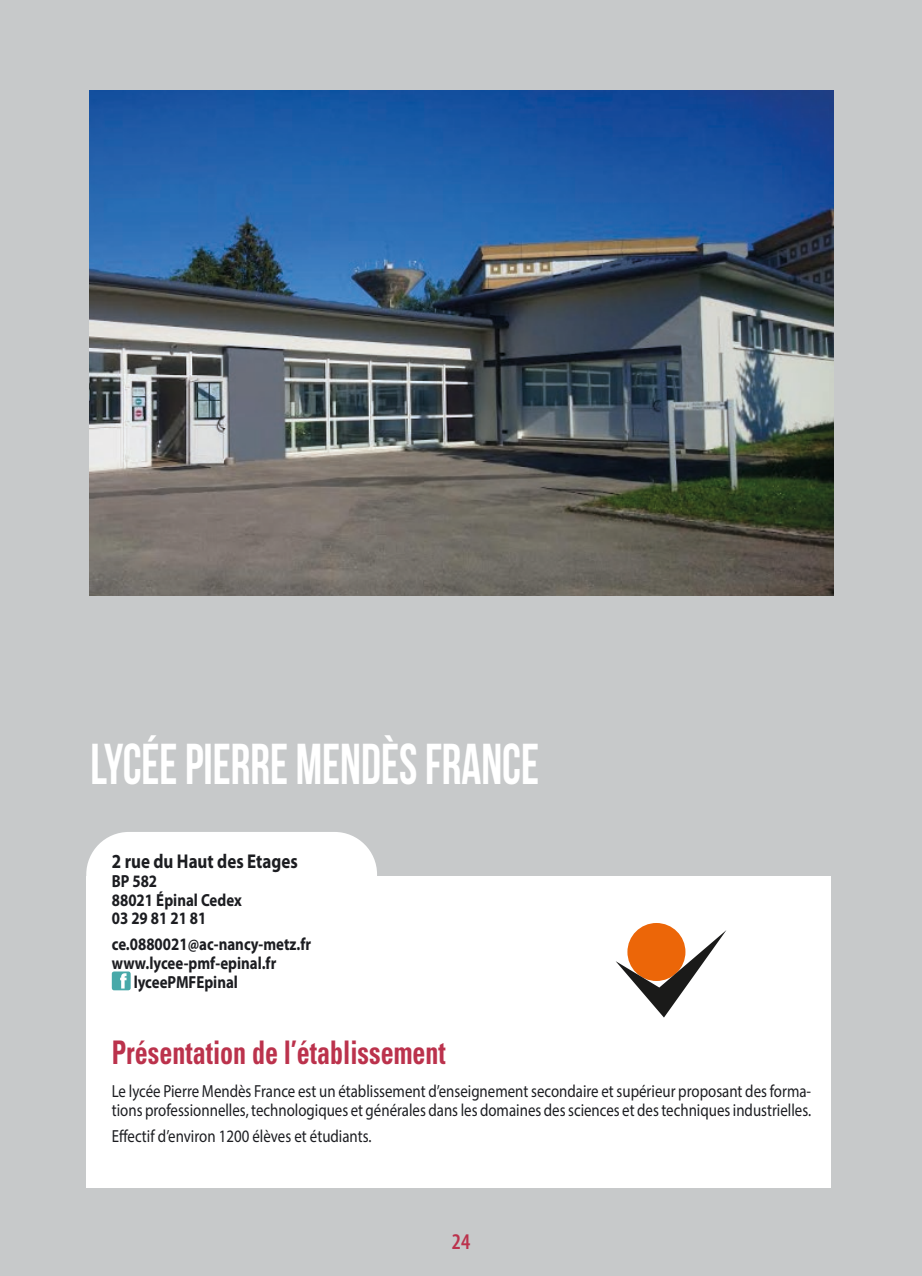
<style>
.page{position:relative;width:922px;height:1276px;background:#fff}
.page>*{position:absolute;margin:0;border:0;box-sizing:border-box;transform-origin:0 0}
.TITRE_grand{font:57.5px "Bebas Neue";color:#fff;scale:.85 1}
.INTER1{font:700 condensed 32.5px "Univers";color:#bb324c;scale:.8 1}
.t1{font:600 condensed 22.5px "Myriad Pro";color:#bb324c}
.TITRE_grand-2{font:700 20px "Myriad Pro";color:#1c1d21;scale:.85 1}
.t2{font:17.5px/18.8px "Myriad Pro";color:#1c1d21;scale:.85 1}
.normalsans{font:700 17.5px "Myriad Pro";color:#1c1d21;scale:.85 1}
</style>
<div class="page">
<div style="left:0;top:0;width:921px;height:1276px;background:#c7c9ca"></div>
<div style="left:86px;top:832px;width:291px;height:214px;background:#fff;border-radius:43px"></div>
<div style="left:86px;top:876px;width:744px;height:311px;background:#fff"></div>
<svg style="left:112px;top:971px;width:19px;height:19px"></svg>
<img style="left:89px;top:90px;width:744px;height:505px">
<div style="left:627px;top:923px;width:58px;height:58px;background:#ec6608;border-radius:50%"></div>
<svg style="left:616px;top:930px;width:110px;height:87px"></svg>
<p class="TITRE_grand" style="left:90px;top:732px;width:529px">LYCÉE PIERRE MENDÈS FRANCE</p>
<p class="TITRE_grand-2" style="left:112px;top:848px;width:220px">2 rue du Haut des Etages</p>
<p class="normalsans" style="left:112px;top:869px;width:55px">BP 582</p>
<p class="normalsans" style="left:112px;top:888px;width:154px">88021 Épinal Cedex</p>
<p class="normalsans" style="left:112px;top:907px;width:113px">03 29 81 21 81</p>
<p class="normalsans" style="left:112px;top:933px;width:236px">ce.0880021@ac-nancy-metz.fr</p>
<p class="normalsans" style="left:112px;top:951px;width:195px">www.lycee-pmf-epinal.fr</p>
<p class="normalsans" style="left:134px;top:970px;width:124px">lyceePMFEpinal</p>
<p class="INTER1" style="left:112px;top:1033px;width:419px">Présentation de l’établissement</p>
<p class="t2" style="left:112px;top:1081px;width:824px">Le lycée Pierre Mendès France est un établissement d’enseignement secondaire et supérieur proposant des forma&shy;tions professionnelles, technologiques et générales dans les domaines des sciences et des techniques industrielles.</p>
<p class="t2" style="left:112px;top:1126px;width:307px">Effectif d’environ 1200 élèves et étudiants.</p>
<p class="t1" style="left:451px;top:1227px;width:20px">24</p>
</div>
